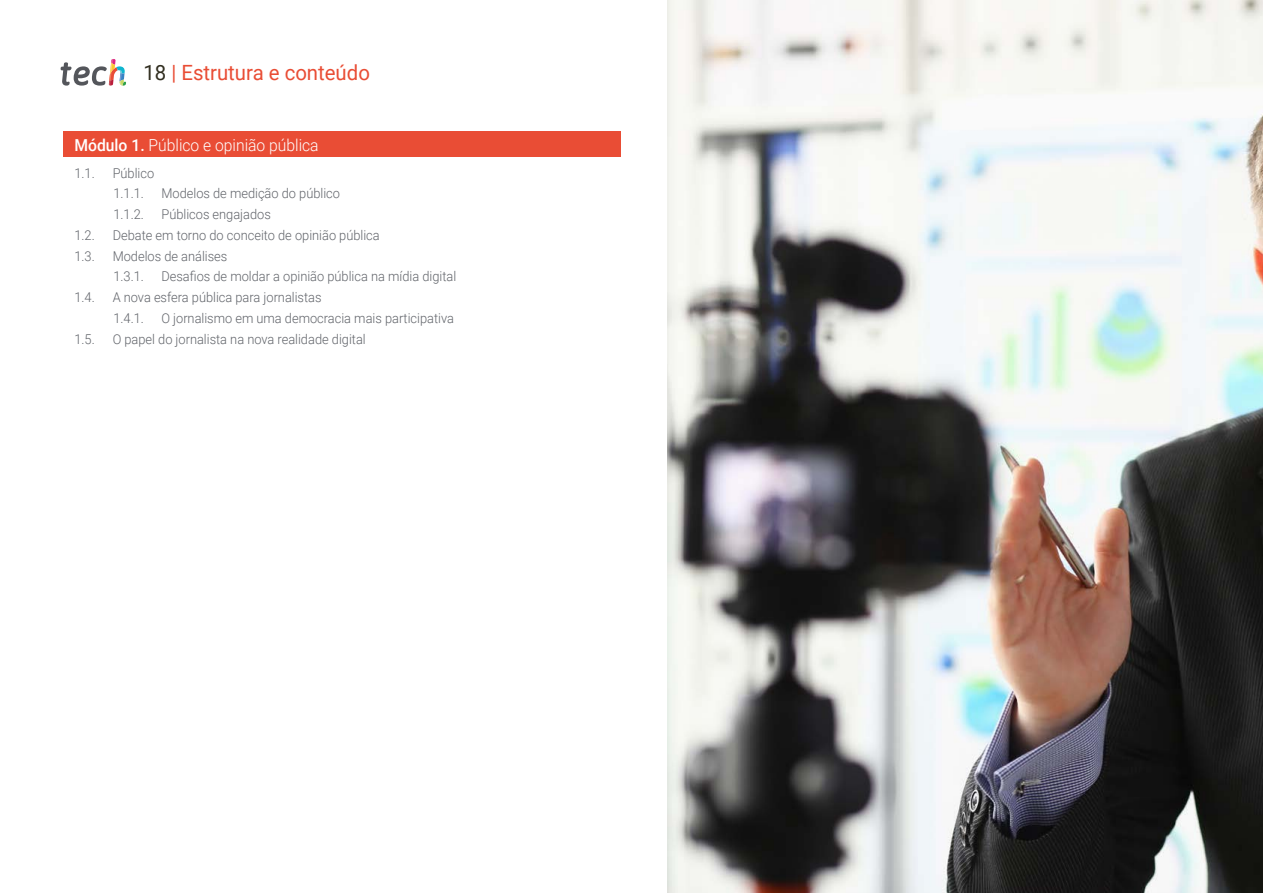
<style>
.page{position:relative;width:1263px;height:893px;background:#fff}
.page>*{position:absolute;margin:0;border:0;box-sizing:border-box;transform-origin:0 0}
.t1{font:21px "Roboto";color:#e94d35}
.t2{font:300 16.5px "Roboto";color:#fff;scale:.95 1}
.t3{font:300 13.5px/20.7px "Roboto";color:#61646a;scale:.95 1}
.s1{color:#312e20}
.s2{font-weight:500}
</style>
<div class="page">
<svg style="left:61px;top:59px;width:65px;height:27px"></svg>
<div style="left:63px;top:132px;width:558px;height:25px;background:#e94d35"></div>
<img style="left:668px;top:0;width:595px;height:893px">
<h1 class="t1" style="left:144px;top:57px;width:228px"><span class="s1">18</span> | Estrutura e conteúdo</h1>
<p class="t2" style="left:74px;top:133px;width:259px"><span class="s2">Módulo 1.</span> Público e opinião pública</p>
<p class="t3" style="left:74px;top:162px;width:23px">1.1.</p>
<p class="t3" style="left:113px;top:162px;width:45px">Público<br>1.1.1.</p>
<p class="t3" style="left:161px;top:183px;width:189px">Modelos de medição do público</p>
<p class="t3" style="left:113px;top:203px;width:34px">1.1.2.</p>
<p class="t3" style="left:161px;top:203px;width:117px">Públicos engajados</p>
<p class="t3" style="left:74px;top:224px;width:23px">1.2.</p>
<p class="t3" style="left:113px;top:224px;width:283px">Debate em torno do conceito de opinião pública</p>
<p class="t3" style="left:74px;top:245px;width:23px">1.3.</p>
<p class="t3" style="left:113px;top:245px;width:122px">Modelos de análises<br>1.3.1.</p>
<p class="t3" style="left:161px;top:266px;width:312px">Desafios de moldar a opinião pública na mídia digital</p>
<p class="t3" style="left:74px;top:286px;width:23px">1.4.</p>
<p class="t3" style="left:113px;top:286px;width:221px">A nova esfera pública para jornalistas<br>1.4.1.</p>
<p class="t3" style="left:161px;top:307px;width:309px">O jornalismo em uma democracia mais participativa</p>
<p class="t3" style="left:74px;top:328px;width:23px">1.5.</p>
<p class="t3" style="left:113px;top:328px;width:268px">O papel do jornalista na nova realidade digital</p>
</div>
